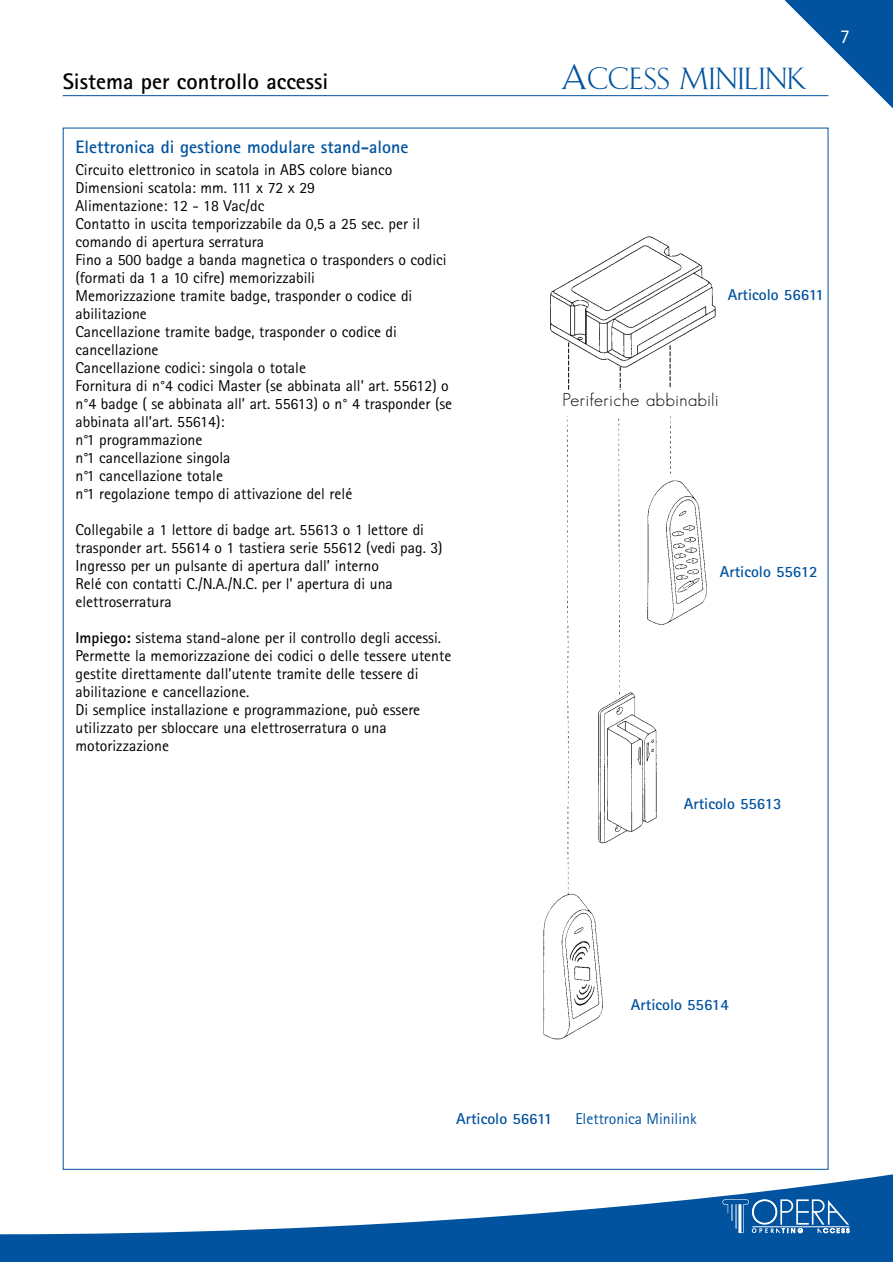
<style>
.page{position:relative;width:893px;height:1262px;background:#fff}
.page>*{position:absolute;margin:0;border:0;box-sizing:border-box;transform-origin:0 0}
.t1{font:31.5px "Au Bauer Text Initials";letter-spacing:.04em;color:#0153a0}
.t2{font:700 22.5px "Rotis Sans Serif";color:#000}
.t3{font:19.5px "Rotis Sans Serif";color:#fff}
.t4{font:700 18px "Rotis Sans Serif";color:#0153a0}
.t5{font:18px "Sans Serif FLF";letter-spacing:.025em;color:#000}
.t6{font:15.75px/18px "Rotis Sans Serif";color:#000}
.t7{font:700 15.75px "Rotis Sans Serif";color:#0153a0}
.t8{font:15.75px "Rotis Sans Serif";color:#0153a0}
.s1{font-weight:700}
</style>
<div class="page">
<svg style="left:0;top:1174px;width:892px;height:87px"></svg>
<svg style="left:772px;top:0;width:120px;height:108px"></svg>
<hr style="left:63px;top:95px;width:765px;height:1px;background:#0153a0">
<svg style="left:722px;top:1199px;width:127px;height:34px;background:#3b7ab5"></svg>
<img style="left:550px;top:236px;width:166px;height:138px">
<img style="left:543px;top:416px;width:164px;height:624px">
<svg style="left:568px;top:342px;width:1px;height:47px"></svg>
<svg style="left:620px;top:367px;width:1px;height:23px"></svg>
<svg style="left:669px;top:345px;width:1px;height:42px"></svg>
<h2 class="t2" style="left:63px;top:74px;width:267px">Sistema per controllo accessi</h2>
<h1 class="t1" style="left:561px;top:60px;width:248px">Access minilink</h1>
<p class="t4" style="left:75px;top:140px;width:334px">Elettronica di gestione modulare stand-alone</p>
<p class="t6" style="left:75px;top:162px;width:378px">Circuito elettronico in scatola in ABS colore bianco Dimensioni scatola: mm. 111 x 72 x 29<br>Alimentazione: 12 - 18 Vac/dc<br>Contatto in uscita temporizzabile da 0,5 a 25 sec. per il comando di apertura serratura<br>Fino a 500 badge a banda magnetica o trasponders o codici (formati da 1 a 10 cifre) memorizzabili<br>Memorizzazione tramite badge, trasponder o codice di abilitazione<br>Cancellazione tramite badge, trasponder o codice di cancellazione<br>Cancellazione codici: singola o totale<br>Fornitura di n°4 codici Master (se abbinata all’ art. 55612) o n°4 badge ( se abbinata all’ art. 55613) o n° 4 trasponder (se abbinata all’art. 55614):<br>n°1 programmazione<br>n°1 cancellazione singola<br>n°1 cancellazione totale<br>n°1 regolazione tempo di attivazione del relé</p>
<p class="t6" style="left:75px;top:522px;width:368px">Collegabile a 1 lettore di badge art. 55613 o 1 lettore di trasponder art. 55614 o 1 tastiera serie 55612 (vedi pag. 3)<br>Ingresso per un pulsante di apertura dall’ interno<br>Relé con contatti C./N.A./N.C. per l’ apertura di una elettroserratura</p>
<p class="t6" style="left:75px;top:630px;width:377px"><span class="s1">Impiego:</span> sistema stand-alone per il controllo degli accessi.<br>Permette la memorizzazione dei codici o delle tessere utente gestite direttamente dall’utente tramite delle tessere di abilitazione e cancellazione.<br>Di semplice installazione e programmazione, può essere utilizzato per sbloccare una elettroserratura o una motorizzazione</p>
<p class="t7" style="left:727px;top:289px;width:98px">Articolo 56611</p>
<p class="t5" style="left:562px;top:393px;width:157px">Periferiche abbinabili</p>
<p class="t7" style="left:719px;top:566px;width:99px">Articolo 55612</p>
<p class="t7" style="left:683px;top:798px;width:99px">Articolo 55613</p>
<p class="t3" style="left:840px;top:30px;width:11px">7</p>
<p class="t7" style="left:631px;top:999px;width:99px">Articolo 55614</p>
<p class="t7" style="left:456px;top:1112px;width:98px">Articolo 56611</p>
<p class="t8" style="left:575px;top:1112px;width:123px">Elettronica Minilink</p>
</div>
